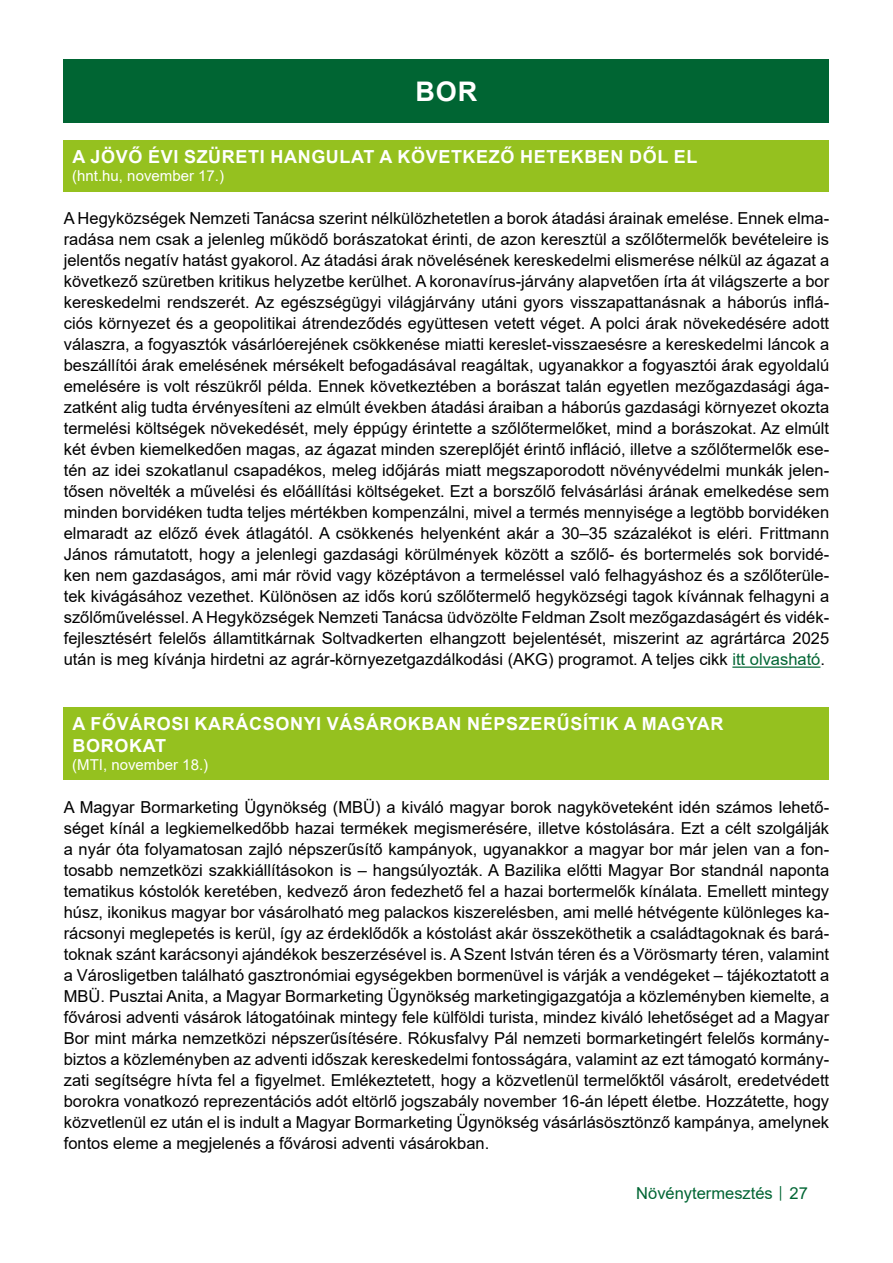
<style>
.page{position:relative;width:893px;height:1263px;background:#fff}
.page>*{position:absolute;margin:0;border:0;box-sizing:border-box;transform-origin:0 0}
.t1{font:700 27px "Arial";color:#fff}
.t2{font:700 18px/21.6px "Arial";letter-spacing:.035em;color:#fff}
.t3{font:16.5px/21px "Arial";color:#000;text-align:justify}
.t4{font:16.5px "Arial";color:#006533}
.t5{font:15px "Arial";color:#fff}
.s1{color:#006533}
.s2{font-size:12px}
</style>
<div class="page">
<div style="left:64px;top:60px;width:765px;height:63px;background:#006533"></div>
<hr style="left:732px;top:666px;width:88px;height:2px;background:#006533">
<div style="left:64px;top:140px;width:765px;height:51px;background:#95c11f"></div>
<div style="left:64px;top:707px;width:765px;height:73px;background:#95c11f"></div>
<h1 class="t1" style="left:416px;top:73px;width:63px">BOR</h1>
<p class="t2" style="left:73px;top:146px;width:626px">A JÖVŐ ÉVI SZÜRETI HANGULAT A KÖVETKEZŐ HETEKBEN DŐL EL</p>
<p class="t5" style="left:72px;top:166px;width:153px">(hnt.hu, november 17.)</p>
<p class="t3" style="left:64px;top:208px;width:767px">A Hegyközségek Nemzeti Tanácsa szerint nélkülözhetetlen a borok átadási árainak emelése. Ennek elma&shy;radása nem csak a jelenleg működő borászatokat érinti, de azon keresztül a szőlőtermelők bevételeire is jelentős negatív hatást gyakorol. Az átadási árak növelésének kereskedelmi elismerése nélkül az ágazat a következő szüretben kritikus helyzetbe kerülhet. A koronavírus-járvány alapvetően írta át világszerte a bor kereskedelmi rendszerét. Az egészségügyi világjárvány utáni gyors visszapattanásnak a háborús inflá&shy;ciós környezet és a geopolitikai átrendeződés együttesen vetett véget. A polci árak növekedésére adott válaszra, a fogyasztók vásárlóerejének csökkenése miatti kereslet-visszaesésre a kereskedelmi láncok a beszállítói árak emelésének mérsékelt befogadásával reagáltak, ugyanakkor a fogyasztói árak egyoldalú emelésére is volt részükről példa. Ennek következtében a borászat talán egyetlen mezőgazdasági ága&shy;zatként alig tudta érvényesíteni az elmúlt években átadási áraiban a háborús gazdasági környezet okozta termelési költségek növekedését, mely éppúgy érintette a szőlőtermelőket, mind a borászokat. Az elmúlt két évben kiemelkedően magas, az ágazat minden szereplőjét érintő infláció, illetve a szőlőtermelők ese&shy;tén az idei szokatlanul csapadékos, meleg időjárás miatt megszaporodott növényvédelmi munkák jelen&shy;tősen növelték a művelési és előállítási költségeket. Ezt a borszőlő felvásárlási árának emelkedése sem minden borvidéken tudta teljes mértékben kompenzálni, mivel a termés mennyisége a legtöbb borvidéken elmaradt az előző évek átlagától. A csökkenés helyenként akár a 30–35 százalékot is eléri. Frittmann János rámutatott, hogy a jelenlegi gazdasági körülmények között a szőlő- és bortermelés sok borvidé&shy;ken nem gazdaságos, ami már rövid vagy középtávon a termeléssel való felhagyáshoz és a szőlőterüle&shy;tek kivágásához vezethet. Különösen az idős korú szőlőtermelő hegyközségi tagok kívánnak felhagyni a szőlőműveléssel. A Hegyközségek Nemzeti Tanácsa üdvözölte Feldman Zsolt mezőgazdaságért és vidék&shy;fejlesztésért felelős államtitkárnak Soltvadkerten elhangzott bejelentését, miszerint az agrártárca 2025 után is meg kívánja hirdetni az agrár-környezetgazdálkodási (AKG) programot. A teljes cikk <span class="s1">itt olvasható</span>.</p>
<p class="t2" style="left:73px;top:713px;width:652px">A FŐVÁROSI KARÁCSONYI VÁSÁROKBAN NÉPSZERŰSÍTIK A MAGYAR<br>BOROKAT</p>
<p class="t5" style="left:72px;top:754px;width:137px">(MTI, november 18.)</p>
<p class="t3" style="left:64px;top:796px;width:767px">A Magyar Bormarketing Ügynökség (MBÜ) a kiváló magyar borok nagyköveteként idén számos lehető&shy;séget kínál a legkiemelkedőbb hazai termékek megismerésére, illetve kóstolására. Ezt a célt szolgálják a nyár óta folyamatosan zajló népszerűsítő kampányok, ugyanakkor a magyar bor már jelen van a fon&shy;tosabb nemzetközi szakkiállításokon is – hangsúlyozták. A Bazilika előtti Magyar Bor standnál naponta tematikus kóstolók keretében, kedvező áron fedezhető fel a hazai bortermelők kínálata. Emellett mintegy húsz, ikonikus magyar bor vásárolható meg palackos kiszerelésben, ami mellé hétvégente különleges ka&shy;rácsonyi meglepetés is kerül, így az érdeklődők a kóstolást akár összeköthetik a családtagoknak és bará&shy;toknak szánt karácsonyi ajándékok beszerzésével is. A Szent István téren és a Vörösmarty téren, valamint a Városligetben található gasztronómiai egységekben bormenüvel is várják a vendégeket – tájékoztatott a MBÜ. Pusztai Anita, a Magyar Bormarketing Ügynökség marketingigazgatója a közleményben kiemelte, a fővárosi adventi vásárok látogatóinak mintegy fele külföldi turista, mindez kiváló lehetőséget ad a Magyar Bor mint márka nemzetközi népszerűsítésére. Rókusfalvy Pál nemzeti bormarketingért felelős kormány&shy;biztos a közleményben az adventi időszak kereskedelmi fontosságára, valamint az ezt támogató kormány&shy;zati segítségre hívta fel a figyelmet. Emlékeztetett, hogy a közvetlenül termelőktől vásárolt, eredetvédett borokra vonatkozó reprezentációs adót eltörlő jogszabály november 16-án lépett életbe. Hozzátette, hogy közvetlenül ez után el is indult a Magyar Bormarketing Ügynökség vásárlásösztönző kampánya, amelynek fontos eleme a megjelenés a fővárosi adventi vásárokban.</p>
<p class="t4" style="left:636px;top:1182px;width:173px">Növénytermesztés <span class="s2">│</span> 27</p>
</div>
